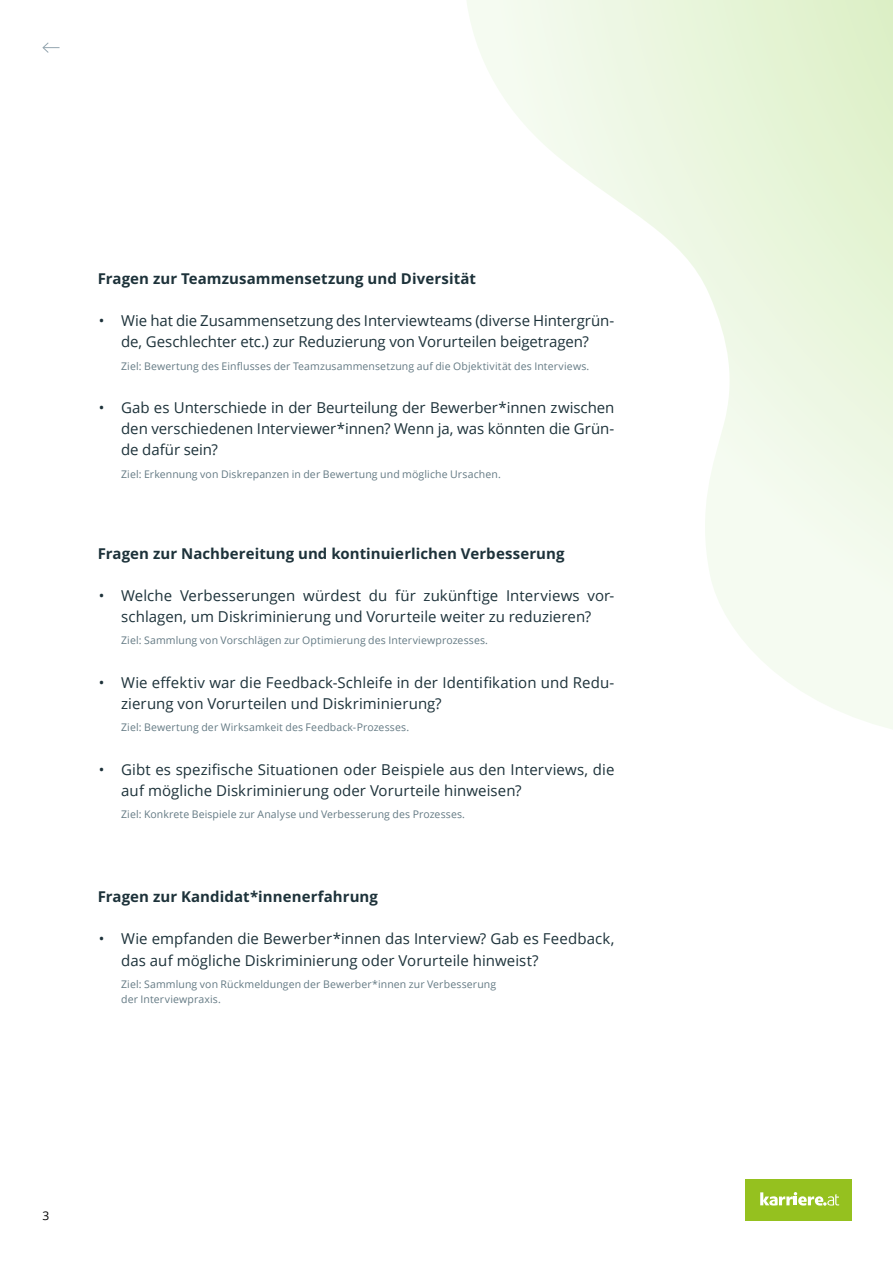
<style>
.page{position:relative;width:893px;height:1263px;background:#fff}
.page>*{position:absolute;margin:0;border:0;box-sizing:border-box;transform-origin:0 0}
.t1{font:15px/21px "Open Sans";letter-spacing:.005em;color:#1d323a}
.t2{font:700 15px "Open Sans";letter-spacing:.005em;color:#1d323a}
.t3{font:12px "Open Sans";color:#000}
.t4{font:10.5px/15px "Open Sans";letter-spacing:.01em;color:#647a84}
</style>
<div class="page">
<svg style="left:467px;top:0;width:426px;height:729px"></svg>
<div style="left:746px;top:1179px;width:106px;height:41px;background:#95c11f"></div>
<svg style="left:760px;top:1192px;width:79px;height:14px"></svg>
<svg style="left:42px;top:42px;width:18px;height:11px"></svg>
<p class="t2" style="left:98px;top:268px;width:380px">Fragen zur Teamzusammensetzung und Diversität</p>
<p class="t1" style="left:99px;top:310px;width:517px;text-align:center">• Wie hat die Zusammensetzung des Interviewteams (diverse Hintergrün&shy;de, Geschlechter etc.) zur Reduzierung von Vorurteilen beigetragen?</p>
<p class="t4" style="left:121px;top:358px;width:470px">Ziel: Bewertung des Einflusses der Teamzusammensetzung auf die Objektivität des Interviews.</p>
<p class="t1" style="left:121px;top:397px;width:495px;text-align:justify;text-indent:-22px">• Gab es Unterschiede in der Beurteilung der Bewerber*innen zwischen den verschiedenen Interviewer*innen? Wenn ja, was könnten die Grün&shy;de dafür sein?</p>
<p class="t4" style="left:121px;top:466px;width:381px">Ziel: Erkennung von Diskrepanzen in der Bewertung und mögliche Ursachen.</p>
<p class="t2" style="left:98px;top:543px;width:468px">Fragen zur Nachbereitung und kontinuierlichen Verbesserung</p>
<p class="t1" style="left:99px;top:585px;width:517px;text-align:center">• Welche Verbesserungen würdest du für zukünftige Interviews vor&shy;schlagen, um Diskriminierung und Vorurteile weiter zu reduzieren?</p>
<p class="t4" style="left:121px;top:633px;width:368px">Ziel: Sammlung von Vorschlägen zur Optimierung des Interviewprozesses.</p>
<p class="t1" style="left:121px;top:672px;width:495px;text-indent:-22px">• Wie effektiv war die Feedback-Schleife in der Identifikation und Redu&shy;zierung von Vorurteilen und Diskriminierung?</p>
<p class="t4" style="left:121px;top:720px;width:289px">Ziel: Bewertung der Wirksamkeit des Feedback-Prozesses.</p>
<p class="t1" style="left:121px;top:759px;width:495px;text-indent:-22px">• Gibt es spezifische Situationen oder Beispiele aus den Interviews, die auf mögliche Diskriminierung oder Vorurteile hinweisen?</p>
<p class="t4" style="left:121px;top:807px;width:345px">Ziel: Konkrete Beispiele zur Analyse und Verbesserung des Prozesses.</p>
<p class="t2" style="left:98px;top:886px;width:282px">Fragen zur Kandidat*innenerfahrung</p>
<p class="t1" style="left:121px;top:928px;width:495px;text-indent:-23px">• Wie empfanden die Bewerber*innen das Interview? Gab es Feedback, das auf mögliche Diskriminierung oder Vorurteile hinweist?</p>
<p class="t4" style="left:121px;top:976px;width:376px">Ziel: Sammlung von Rückmeldungen der Bewerber*innen zur Verbesserung der Interviewpraxis.</p>
<p class="t3" style="left:43px;top:1208px;width:8px">3</p>
</div>
